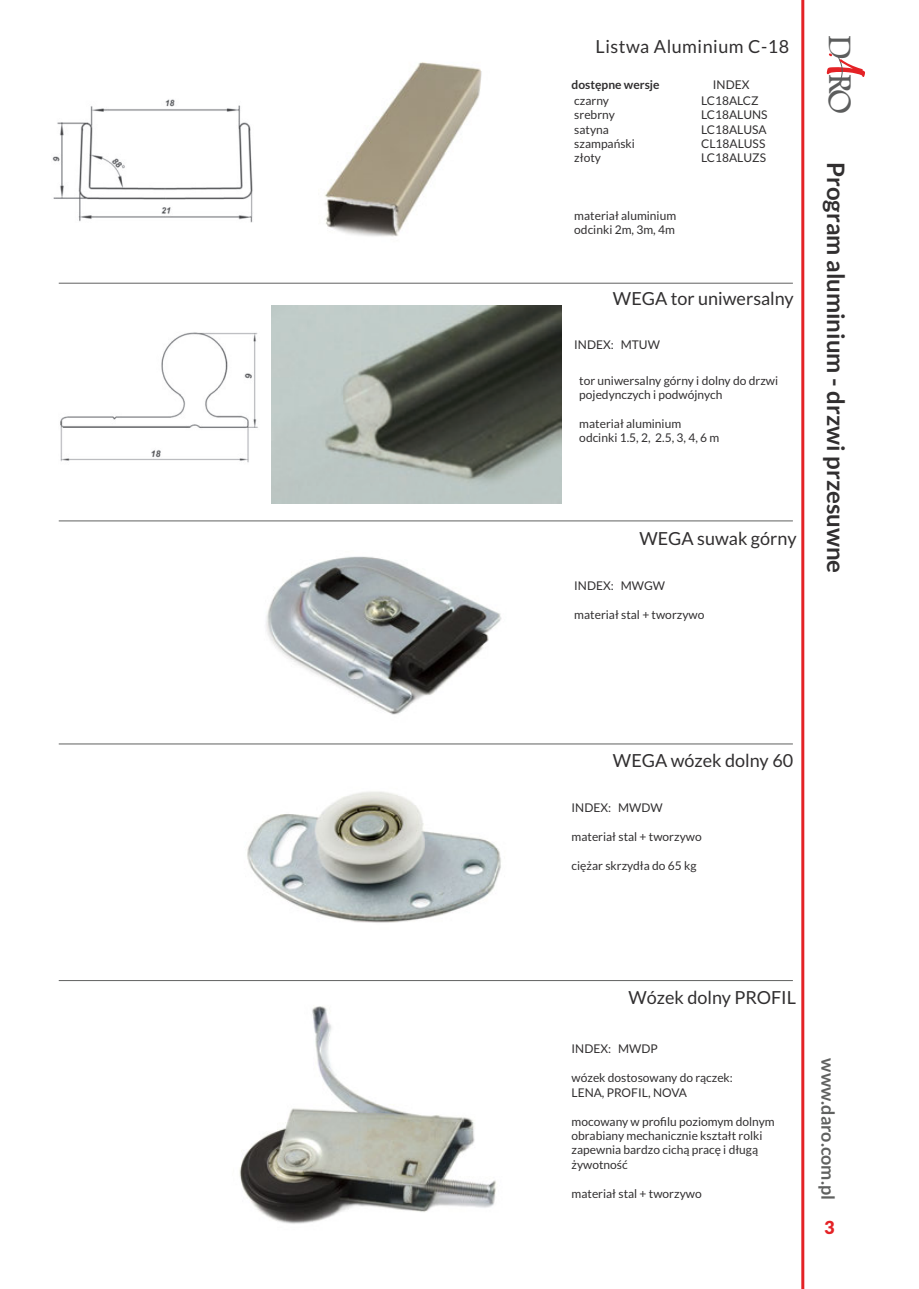
<style>
.page{position:relative;width:919px;height:1289px;background:#fff}
.page>*{position:absolute;margin:0;border:0;box-sizing:border-box;transform-origin:0 0}
.t1{font:34.35px "Andalus";color:#5c5d5d}
.t2{font:700 24px "Lato";color:#312f30}
.t3{font:18px "Lato";color:#312f30}
.t4{font:18px "Lato";letter-spacing:.03em;color:#312f30}
.t5{font:700 18px "Lato";color:#606160}
.t6{font:900 18px "Lato";color:#e42226}
.t7{font:12px/14.4px "Lato";color:#312f30}
.t8{font:700 12px "Lato";color:#312f30}
</style>
<div class="page">
<hr style="left:801px;top:0;width:3px;height:1288px;background:#e42226">
<svg style="left:826px;top:53px;width:39px;height:30px"></svg>
<hr style="left:59px;top:980px;width:733px;height:1px;background:#606160">
<hr style="left:59px;top:520px;width:733px;height:1px;background:#606160">
<hr style="left:59px;top:743px;width:733px;height:1px;background:#606160">
<hr style="left:59px;top:283px;width:733px;height:1px;background:#606160">
<img style="left:271px;top:305px;width:290px;height:198px">
<img style="left:52px;top:99px;width:201px;height:123px">
<img style="left:60px;top:332px;width:198px;height:131px">
<img style="left:325px;top:62px;width:157px;height:175px">
<img style="left:266px;top:556px;width:236px;height:159px">
<img style="left:247px;top:791px;width:254px;height:132px">
<img style="left:239px;top:1006px;width:257px;height:218px">
<h3 class="t4" style="left:595px;top:37px;width:195px">Listwa Aluminium C-18</h3>
<p class="t8" style="left:571px;top:78px;width:89px">dostępne wersje</p>
<p class="t7" style="left:574px;top:93px;width:62px">czarny srebrny satyna szampański złoty</p>
<p class="t7" style="left:574px;top:208px;width:103px">materiał aluminium odcinki 2m, 3m, 4m</p>
<p class="t7" style="left:701px;top:77px;width:59px;line-height:15.8px;text-align:center">INDEX<br>LC18ALCZ</p>
<p class="t7" style="left:701px;top:107px;width:68px">LC18ALUNS<br>LC18ALUSA<br>CL18ALUSS<br>LC18ALUZS</p>
<h3 class="t3" style="left:613px;top:288px;width:182px">WEGA tor uniwersalny</h3>
<p class="t7" style="left:574px;top:338px;width:87px">INDEX: MTUW</p>
<p class="t7" style="left:579px;top:373px;width:200px">tor uniwersalny górny i dolny do drzwi pojedynczych i podwójnych</p>
<p class="t7" style="left:579px;top:416px;width:141px">materiał aluminium odcinki 1.5, 2, 2.5, 3, 4, 6 m</p>
<h3 class="t3" style="left:639px;top:528px;width:159px">WEGA suwak górny</h3>
<p class="t7" style="left:574px;top:578px;width:92px">INDEX: MWGW</p>
<p class="t7" style="left:574px;top:607px;width:132px">materiał stal + tworzywo</p>
<h1 class="t1" style="left:864px;top:35px;width:81px;rotate:90deg">D RO</h1>
<h2 class="t2" style="left:849px;top:162px;width:413px;rotate:90deg">Program aluminium - drzwi przesuwne</h2>
<h3 class="t3" style="left:613px;top:750px;width:182px">WEGA wózek dolny 60</h3>
<p class="t7" style="left:571px;top:800px;width:92px">INDEX: MWDW</p>
<p class="t7" style="left:571px;top:829px;width:132px">materiał stal + tworzywo</p>
<p class="t7" style="left:571px;top:858px;width:126px">ciężar skrzydła do 65 kg</p>
<h3 class="t3" style="left:628px;top:987px;width:169px">Wózek dolny PROFIL</h3>
<p class="t7" style="left:571px;top:1041px;width:88px">INDEX: MWDP</p>
<p class="t7" style="left:571px;top:1070px;width:163px">wózek dostosowany do rączek:<br>LENA, PROFIL, NOVA</p>
<p class="t7" style="left:571px;top:1113px;width:205px">mocowany w profilu poziomym dolnym obrabiany mechanicznie kształt rolki zapewnia bardzo cichą pracę i długą żywotność</p>
<p class="t7" style="left:571px;top:1185px;width:132px">materiał stal + tworzywo</p>
<h3 class="t5" style="left:838px;top:1058px;width:143px;rotate:90deg">www.daro.com.pl</h3>
<h3 class="t6" style="left:824px;top:1216px;width:12px">3</h3>
</div>
